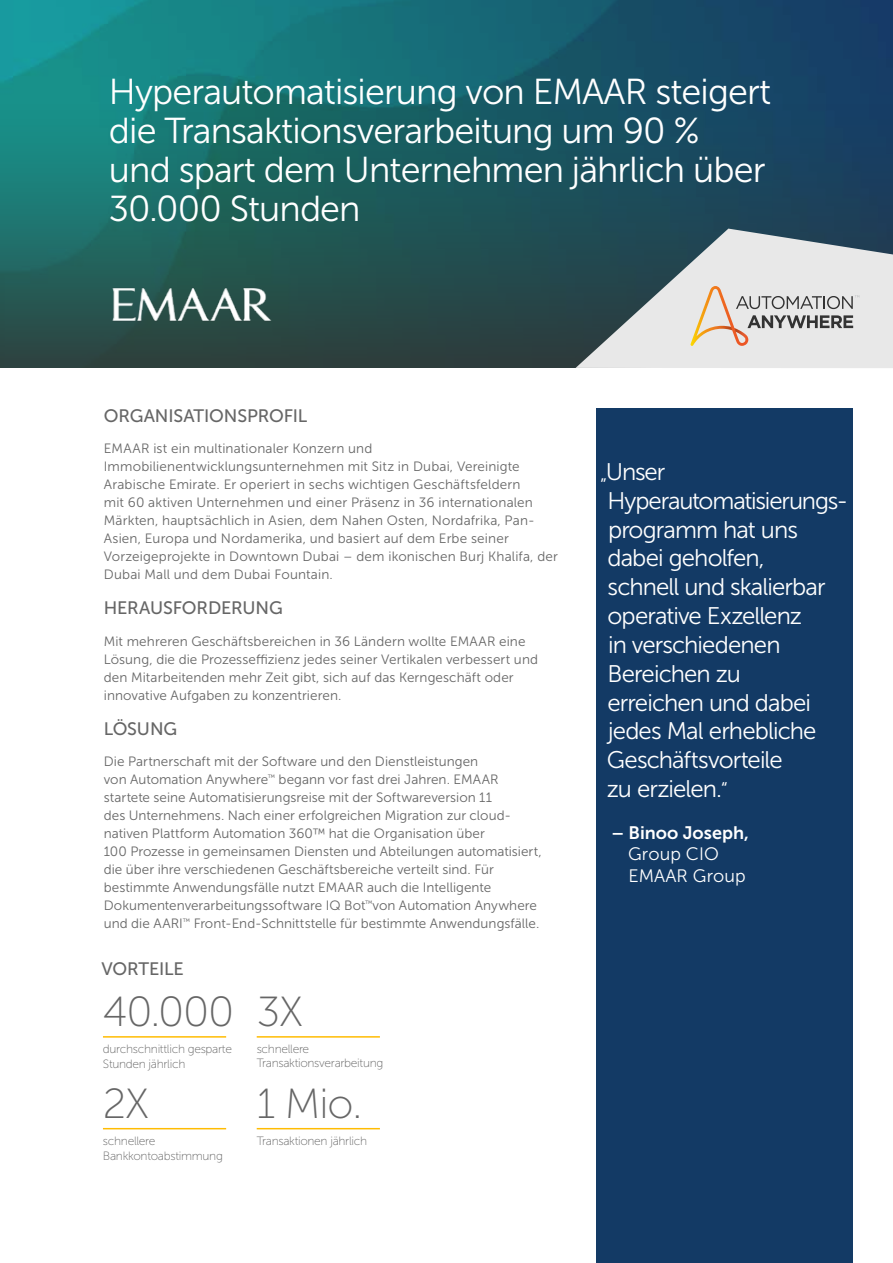
<style>
.page{position:relative;width:893px;height:1263px;background:#fff}
.page>*{position:absolute;margin:0;border:0;box-sizing:border-box;transform-origin:0 0}
.t1{font:42px/91.8px "Museo Sans 100";letter-spacing:-.025em;color:#666}
.t2{font:36px/39px "Museo Sans 300";letter-spacing:-.025em;color:#fff}
.t3{font:24px/28.8px "Museo Sans 300";letter-spacing:-.04em;color:#fff}
.t4{font:18px "Museo Sans 500";letter-spacing:-.005em;color:#666}
.t5{font:18px/21.6px "Museo Sans 300";letter-spacing:.005em;color:#fff}
.t6{font:18px "Museo Sans 700";color:#fff}
.t7{font:13.5px/18px "Museo Sans 300";letter-spacing:.005em;color:#666}
.t8{font:12px/14.4px "Museo Sans 100";letter-spacing:-.025em;color:#666}
.s1{font-size:21px}
</style>
<div class="page">
<div style="left:0;top:0;width:893px;height:368px;background:linear-gradient(to right,#189e98,#16355c)"></div>
<svg style="left:0;top:37px;width:893px;height:331px;background:#1c5b61"></svg>
<img style="left:112px;top:280px;width:203px;height:48px">
<div style="left:596px;top:408px;width:256px;height:855px;background:#133a65"></div>
<svg style="left:576px;top:229px;width:317px;height:139px;background:#aab2b4"></svg>
<hr style="left:103px;top:1036px;width:123px;height:1px;background:#ffbc03">
<hr style="left:103px;top:1128px;width:123px;height:1px;background:#ffbc03">
<hr style="left:257px;top:1036px;width:123px;height:1px;background:#ffbc03">
<hr style="left:257px;top:1128px;width:123px;height:1px;background:#ffbc03">
<h2 class="t2" style="left:109px;top:72px;width:664px">Hyperautomatisierung von EMAAR steigert die Transaktionsverarbeitung um 90 %<br>und spart dem Unternehmen jährlich über 30.000 Stunden</h2>
<h3 class="t4" style="left:104px;top:405px;width:205px">ORGANISATIONSPROFIL</h3>
<p class="t7" style="left:104px;top:439px;width:456px">EMAAR ist ein multinationaler Konzern und Immobilienentwicklungsunternehmen mit Sitz in Dubai, Vereinigte Arabische Emirate. Er operiert in sechs wichtigen Geschäftsfeldern<br>mit 60 aktiven Unternehmen und einer Präsenz in 36 internationalen Märkten, hauptsächlich in Asien, dem Nahen Osten, Nordafrika, Pan-Asien, Europa und Nordamerika, und basiert auf dem Erbe seiner Vorzeigeprojekte in Downtown Dubai – dem ikonischen Burj Khalifa, der Dubai Mall und dem Dubai Fountain.</p>
<h3 class="t4" style="left:104px;top:598px;width:180px">HERAUSFORDERUNG</h3>
<p class="t7" style="left:104px;top:632px;width:436px">Mit mehreren Geschäftsbereichen in 36 Ländern wollte EMAAR eine Lösung, die die Prozesseffizienz jedes seiner Vertikalen verbessert und den Mitarbeitenden mehr Zeit gibt, sich auf das Kerngeschäft oder innovative Aufgaben zu konzentrieren.</p>
<h3 class="t4" style="left:104px;top:719px;width:75px">LÖSUNG</h3>
<p class="t7" style="left:104px;top:753px;width:439px">Die Partnerschaft mit der Software und den Dienstleistungen<br>von Automation Anywhere<sup>™</sup> begann vor fast drei Jahren. EMAAR startete seine Automatisierungsreise mit der Softwareversion 11<br>des Unternehmens. Nach einer erfolgreichen Migration zur cloud&shy;nativen Plattform Automation 360™ hat die Organisation über<br>100 Prozesse in gemeinsamen Diensten und Abteilungen automatisiert, die über ihre verschiedenen Geschäftsbereiche verteilt sind. Für bestimmte Anwendungsfälle nutzt EMAAR auch die Intelligente Dokumentenverarbeitungssoftware IQ Bot<sup>™</sup>von Automation Anywhere und die AARI<sup>™</sup> Front-End-Schnittstelle für bestimmte Anwendungsfälle.</p>
<h3 class="t4" style="left:101px;top:959px;width:84px">VORTEILE</h3>
<h1 class="t1" style="left:103px;top:966px;width:133px">40.000<br>2X</h1>
<h1 class="t1" style="left:257px;top:966px;width:107px">3X<br>1 Mio.</h1>
<p class="t8" style="left:257px;top:1041px;width:128px">schnellere<br>Transaktionsverarbeitung</p>
<p class="t8" style="left:103px;top:1042px;width:131px">durchschnittlich gesparte<br>Stunden jährlich</p>
<p class="t8" style="left:103px;top:1134px;width:121px">schnellere<br>Bankkontoabstimmung</p>
<p class="t8" style="left:257px;top:1133px;width:112px">Transaktionen jährlich</p>
<h3 class="t3" style="left:600px;top:458px;width:250px"><span class="s1">„</span>Unser<br>Hyperautomatisierungs&shy;programm hat uns dabei geholfen,<br>schnell und skalierbar operative Exzellenz<br>in verschiedenen<br>Bereichen zu<br>erreichen und dabei jedes Mal erhebliche<br>Geschäftsvorteile<br>zu erzielen.<span class="s1">“</span></h3>
<h3 class="t6" style="left:611px;top:822px;width:139px">– Binoo Joseph,</h3>
<h3 class="t5" style="left:628px;top:843px;width:119px">Group CIO<br>EMAAR Group</h3>
</div>
